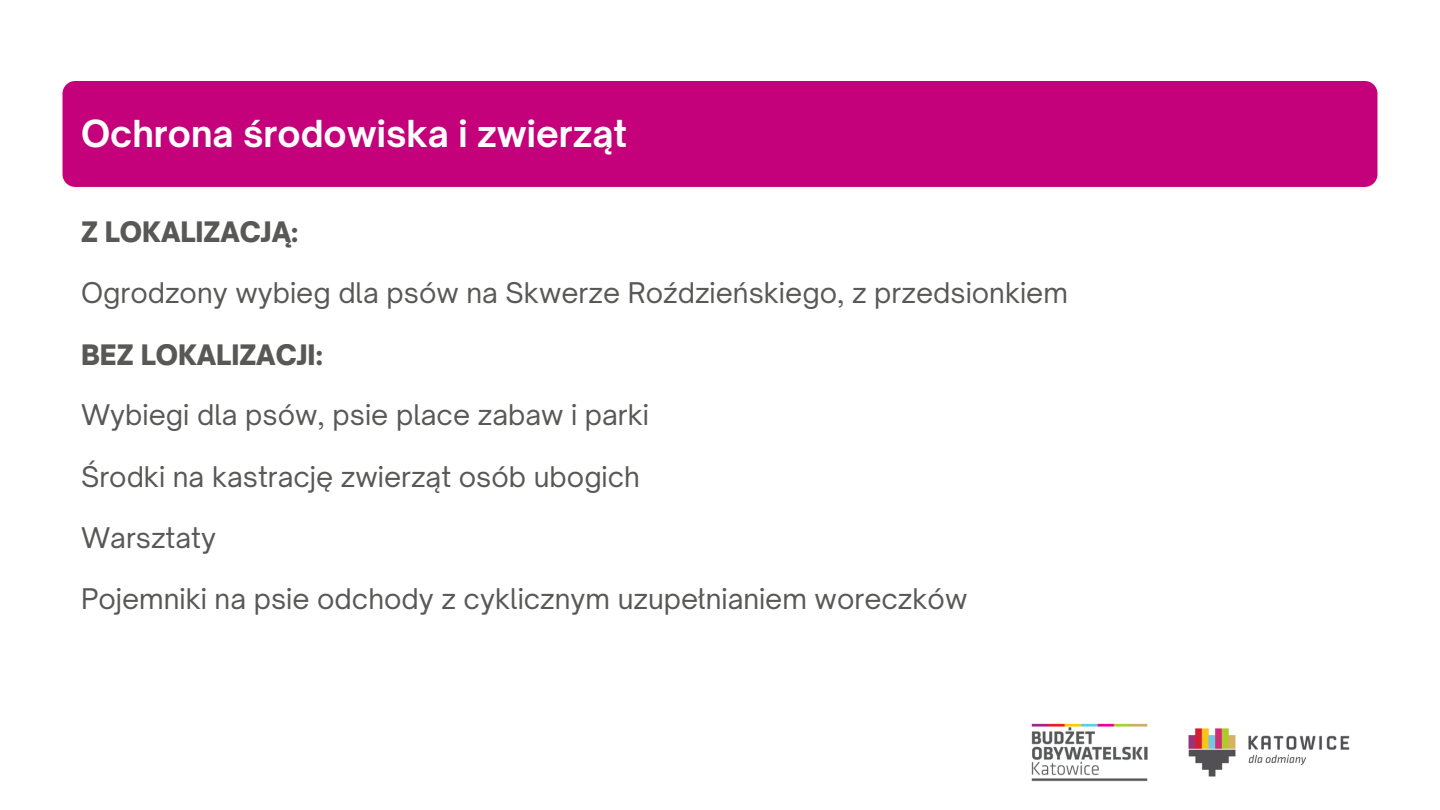
<style>
.page{position:relative;width:1440px;height:810px;background:#fff}
.page>*{position:absolute;margin:0;border:0;box-sizing:border-box;transform-origin:0 0}
.t1{font:700 35.6px "Open Sauce One";color:#fdfdfd}
.t2{font:27.3px "Open Sauce One";color:#585857}
.t3{font:900 27px "Open Sauce One";color:#585857}
</style>
<div class="page">
<div style="left:63px;top:81px;width:1314px;height:106px;background:#c4007a;border-radius:13px"></div>
<img style="left:1031px;top:723px;width:319px;height:59px">
<h1 class="t1" style="left:81px;top:111px;width:548px">Ochrona środowiska i zwierząt</h1>
<h2 class="t3" style="left:81px;top:215px;width:219px">Z LOKALIZACJĄ:</h2>
<p class="t2" style="left:81px;top:276px;width:989px">Ogrodzony wybieg dla psów na Skwerze Roździeńskiego, z przedsionkiem</p>
<h2 class="t3" style="left:81px;top:338px;width:243px">BEZ LOKALIZACJI:</h2>
<p class="t2" style="left:81px;top:398px;width:570px">Wybiegi dla psów, psie place zabaw i parki</p>
<p class="t2" style="left:81px;top:459px;width:561px">Środki na kastrację zwierząt osób ubogich</p>
<p class="t2" style="left:81px;top:521px;width:137px">Warsztaty</p>
<p class="t2" style="left:81px;top:582px;width:888px">Pojemniki na psie odchody z cyklicznym uzupełnianiem woreczków</p>
</div>
